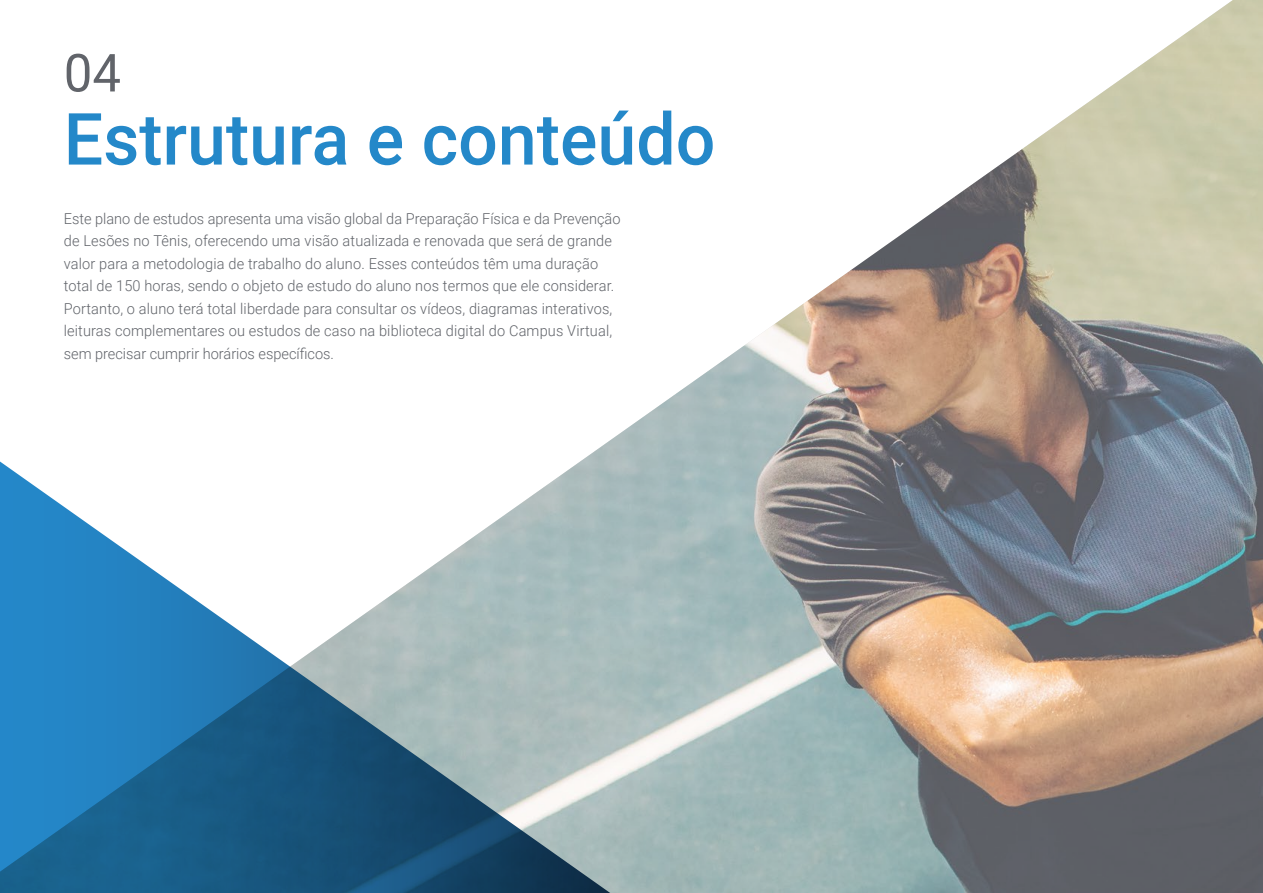
<style>
.page{position:relative;width:1263px;height:893px;background:#fff}
.page>*{position:absolute;margin:0;border:0;box-sizing:border-box;transform-origin:0 0}
.t1{font:500 72px "Roboto";color:#2488c9}
.t2{font:52.5px "Roboto";color:#61646a}
.t3{font:300 15px/22.5px "Roboto";letter-spacing:.01em;color:#61646a}
</style>
<div class="page">
<img style="left:602px;top:0;width:661px;height:893px">
<svg style="left:0;top:446px;width:640px;height:447px"></svg>
<h2 class="t2" style="left:64px;top:36px;width:59px">04</h2>
<h1 class="t1" style="left:64px;top:89px;width:653px">Estrutura e conteúdo</h1>
<p class="t3" style="left:64px;top:207px;width:558px">Este plano de estudos apresenta uma visão global da Preparação Física e da Prevenção de Lesões no Tênis, oferecendo uma visão atualizada e renovada que será de grande valor para a metodologia de trabalho do aluno. Esses conteúdos têm uma duração total de 150 horas, sendo o objeto de estudo do aluno nos termos que ele considerar.<br>Portanto, o aluno terá total liberdade para consultar os vídeos, diagramas interativos, leituras complementares ou estudos de caso na biblioteca digital do Campus Virtual, sem precisar cumprir horários específicos.</p>
</div>
